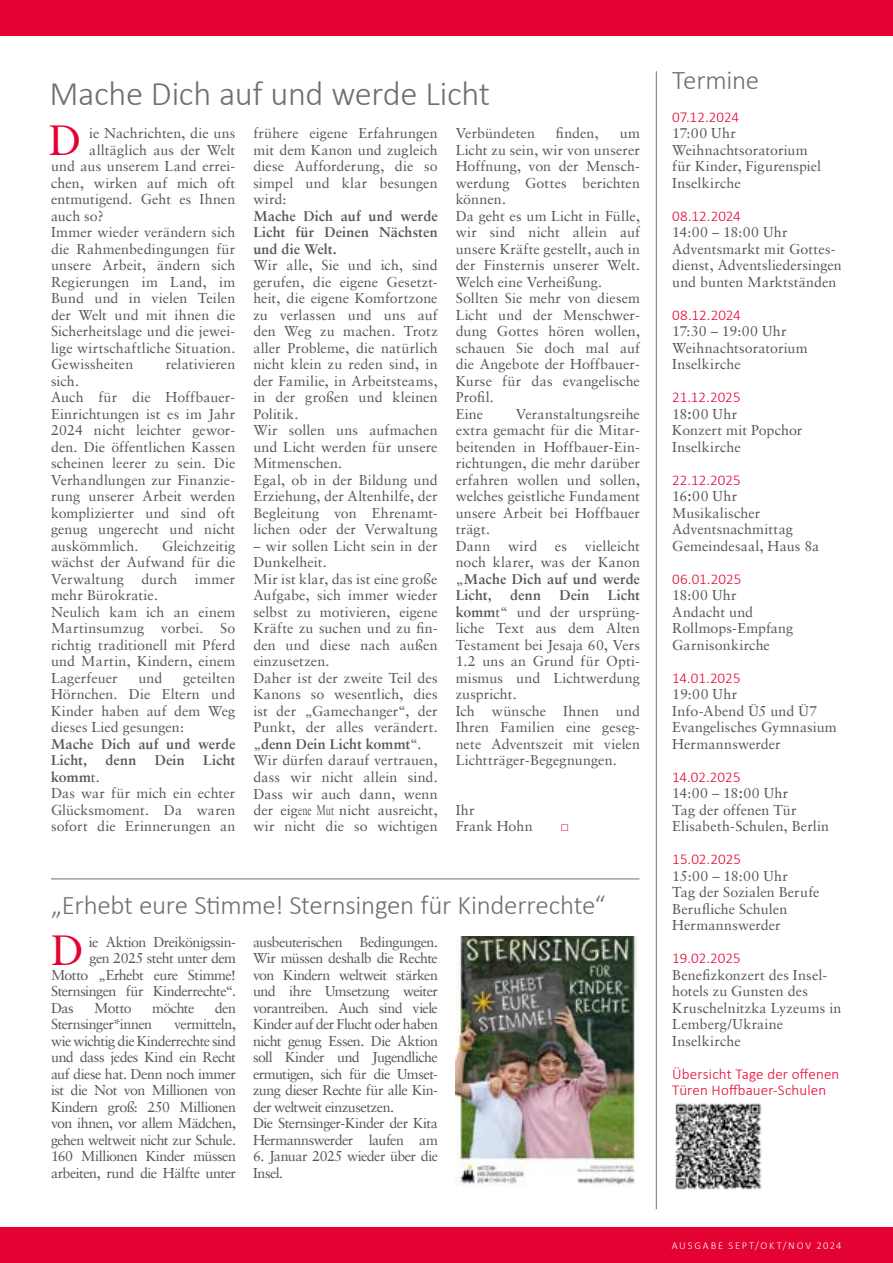
<style>
.page{position:relative;width:893px;height:1263px;background:#fff}
.page>*{position:absolute;margin:0;border:0;box-sizing:border-box;transform-origin:0 0}
.t1{font:42px "Sabon LT";color:#e40233}
.t2{font:300 34.5px "Calibri";letter-spacing:-.01em;color:#706f6f}
.t3{font:300 27px "Calibri";letter-spacing:-.01em;color:#706f6f}
.t4{font:300 15px/16.5px "Calibri";letter-spacing:.005em;color:#e40233}
.t5{font:14.25px/16.5px "Sabon LT";letter-spacing:.005em;color:#575756}
.t6{font:14.25px/16.5px "Sabon LT";letter-spacing:-.04em;color:#575756}
.t7{font:700 14.25px/16.5px "Sabon LT";letter-spacing:.01em;color:#575756}
.t8{font:14.25px/16.5px "Sabon LT";letter-spacing:-.035em;color:#575756}
.t9{font:14.25px "Calibri";color:#e40233}
.t10{font:300 10.5px "Calibri";letter-spacing:.17em;color:#fff}
.s1{font-weight:700}
.s2{font-size:17.25px}
</style>
<div class="page">
<div style="left:0;top:1227px;width:893px;height:36px;background:#e40233"></div>
<div style="left:0;top:0;width:893px;height:36px;background:#e40233"></div>
<hr style="left:656px;top:71px;width:1px;height:1138px;background:#706f6f">
<img style="left:675px;top:1103px;width:87px;height:87px">
<hr style="left:51px;top:878px;width:588px;height:1px;background:#706f6f">
<img style="left:455px;top:937px;width:182px;height:249px">
<h2 class="t2" style="left:50px;top:72px;width:442px">Mache Dich auf und werde Licht</h2>
<h1 class="t1" style="left:49px;top:116px;width:34px">D</h1>
<p class="t5" style="left:89px;top:125px;width:148px">ie Nachrichten, die uns</p>
<p class="t5" style="left:89px;top:141px;width:148px">alltäglich aus der Welt</p>
<p class="t5" style="left:51px;top:158px;width:186px">und aus unserem Land errei-</p>
<p class="t5" style="left:51px;top:174px;width:186px">chen, wirken auf mich oft</p>
<p class="t5" style="left:51px;top:191px;width:186px">entmutigend. Geht es Ihnen</p>
<p class="t5" style="left:51px;top:207px;width:54px">auch so?</p>
<p class="t5" style="left:51px;top:224px;width:186px">Immer wieder verändern sich</p>
<p class="t5" style="left:51px;top:240px;width:186px">die Rahmenbedingungen für</p>
<p class="t5" style="left:51px;top:257px;width:186px">unsere Arbeit, ändern sich</p>
<p class="t5" style="left:51px;top:273px;width:186px">Regierungen im Land, im</p>
<p class="t5" style="left:51px;top:290px;width:186px">Bund und in vielen Teilen</p>
<p class="t5" style="left:51px;top:306px;width:186px">der Welt und mit ihnen die</p>
<p class="t5" style="left:51px;top:323px;width:186px">Sicherheitslage und die jewei-</p>
<p class="t5" style="left:51px;top:339px;width:186px">lige wirtschaftliche Situation.</p>
<p class="t5" style="left:51px;top:356px;width:84px">Gewissheiten</p>
<p class="t5" style="left:166px;top:356px;width:71px">relativieren</p>
<p class="t5" style="left:51px;top:372px;width:186px">sich.<br>Auch für die Hoffbauer-<br>Einrichtungen ist es im Jahr<br>2024 nicht leichter gewor&shy;den. Die öffentlichen Kassen scheinen leerer zu sein. Die<br>Verhandlungen zur Finanzie&shy;rung unserer Arbeit werden komplizierter und sind oft genug ungerecht und nicht auskömmlich.</p>
<p class="t5" style="left:51px;top:537px;width:186px;text-indent:111px">Gleichzeitig wächst der Aufwand für die<br>Verwaltung durch immer mehr Bürokratie.<br>Neulich kam ich an einem<br>Martinsumzug vorbei. So richtig traditionell mit Pferd und Martin, Kindern, einem<br>Lagerfeuer</p>
<p class="t5" style="left:51px;top:669px;width:186px;text-align:justify;text-indent:132px">geteilten Hörnchen. Die Eltern und Kinder haben auf dem Weg dieses Lied gesungen:</p>
<p class="t7" style="left:51px;top:735px;width:186px">Mache Dich auf und werde<br>Licht,</p>
<p class="t5" style="left:138px;top:669px;width:26px">und</p>
<p class="t7" style="left:106px;top:752px;width:32px">denn</p>
<p class="t7" style="left:155px;top:752px;width:32px">Dein</p>
<p class="t7" style="left:203px;top:752px;width:34px">Licht</p>
<p class="t5" style="left:51px;top:768px;width:186px"><span class="s1">komm</span>t.<br>Das war für mich ein echter<br>Glücksmoment. Da waren sofort die Erinnerungen an</p>
<p class="t5" style="left:253px;top:125px;width:186px;text-align:justify">frühere eigene Erfahrungen mit dem Kanon und zugleich diese Aufforderung, die so simpel und klar besungen wird:</p>
<p class="t7" style="left:253px;top:207px;width:186px;text-align:justify">Mache Dich auf und werde Licht für Deinen Nächsten und die Welt.</p>
<p class="t5" style="left:253px;top:257px;width:186px">Wir alle, Sie und ich, sind gerufen, die eigene Gesetzt&shy;heit, die eigene Komfortzone zu verlassen und uns auf den Weg zu machen. Trotz aller Probleme, die natürlich nicht klein zu reden sind, in der Familie, in Arbeitsteams, in der großen und kleinen<br>Politik.<br>Wir sollen uns aufmachen und Licht werden für unsere<br>Mitmenschen.<br>Egal, ob in der Bildung und<br>Erziehung, der Altenhilfe, der<br>Begleitung von Ehrenamt&shy;lichen oder der Verwaltung</p>
<p class="t5" style="left:253px;top:538px;width:186px">– wir sollen Licht sein in der<br>Dunkelheit.<br>Mir ist klar, das ist eine große<br>Aufgabe, sich immer wieder selbst zu motivieren, eigene<br>Kräfte zu suchen und zu fin&shy;den und diese nach außen einzusetzen.<br>Daher ist der zweite Teil des<br>Kanons so wesentlich, dies ist der „Gamechanger“, der<br>Punkt, der alles verändert. „<span class="s1">denn Dein Licht kommt</span>“.<br>Wir dürfen darauf vertrauen, dass wir nicht allein sind.<br>Dass wir auch dann, wenn der eigene Mut nicht ausreicht, wir nicht die so wichtigen</p>
<p class="t5" style="left:456px;top:125px;width:81px">Verbündeten</p>
<p class="t5" style="left:556px;top:125px;width:44px">finden,</p>
<p class="t5" style="left:456px;top:125px;width:186px;text-indent:164px">um<br>Licht zu sein, wir von unserer<br>Hoffnung, von der Mensch&shy;werdung Gottes berichten können.<br>Da geht es um Licht in Fülle, wir sind nicht allein auf unsere Kräfte gestellt, auch in der Finsternis unserer Welt.<br>Welch eine Verheißung.<br>Sollten Sie mehr von diesem<br>Licht und der Menschwer&shy;dung Gottes hören wollen, schauen Sie doch mal auf die Angebote der Hoffbauer-<br>Kurse für das evangelische<br>Profil.<br>Eine</p>
<p class="t5" style="left:456px;top:405px;width:186px;text-indent:60px">Veranstaltungsreihe extra gemacht für die Mitar&shy;beitenden in Hoffbauer-Ein&shy;richtungen, die mehr darüber erfahren wollen und sollen, welches geistliche Fundament unsere Arbeit bei Hoffbauer trägt.<br>Dann wird es vielleicht noch klarer, was der Kanon „<span class="s1">Mache Dich auf und werde<br>Licht,</span></p>
<p class="t5" style="left:456px;top:587px;width:186px;text-indent:152px"><span class="s1">Licht komm</span>t“ und der ursprüng&shy;liche Text aus dem Alten<br>Testament bei Jesaja 60, Vers<br>1.2 uns an Grund für Opti&shy;mismus und Lichtwerdung zuspricht.<br>Ich wünsche Ihnen und<br>Ihren Familien eine geseg&shy;nete Adventszeit mit vielen<br>Lichtträger-Begegnungen.</p>
<p class="t5" style="left:456px;top:801px;width:79px">Ihr<br>Frank Hohn</p>
<p class="t7" style="left:510px;top:587px;width:32px">denn</p>
<p class="t7" style="left:559px;top:587px;width:32px">Dein</p>
<p class="t9" style="left:560px;top:817px;width:10px">□</p>
<h3 class="t3" style="left:51px;top:888px;width:556px">„Erhebt eure Stimme! Sternsingen für Kinderrechte“</h3>
<h1 class="t1" style="left:51px;top:925px;width:34px">D</h1>
<p class="t6" style="left:89px;top:933px;width:149px">ie Aktion Dreikönigssin-</p>
<p class="t6" style="left:253px;top:933px;width:186px">ausbeuterischen Bedingungen.<br>Wir müssen deshalb die Rechte von Kindern weltweit stärken und ihre Umsetzung weiter vorantreiben. Auch sind viele<br>Kinder auf der Flucht oder haben nicht genug Essen. Die Aktion soll Kinder und Jugendliche ermutigen, sich für die Umset&shy;zung dieser Rechte für alle Kin&shy;der weltweit einzusetzen.<br>Die Sternsinger-Kinder der Kita<br>Hermannswerder laufen am</p>
<p class="t8" style="left:253px;top:1148px;width:186px">6. Januar 2025 wieder über die<br>Insel.</p>
<p class="t6" style="left:90px;top:950px;width:148px">gen 2025 steht unter dem</p>
<p class="t6" style="left:51px;top:966px;width:186px">Motto „Erhebt eure Stimme!</p>
<p class="t8" style="left:51px;top:983px;width:186px">Sternsingen für Kinderrechte“.</p>
<p class="t5" style="left:51px;top:999px;width:24px">Das</p>
<p class="t5" style="left:94px;top:999px;width:39px">Motto</p>
<p class="t5" style="left:152px;top:999px;width:44px">möchte</p>
<p class="t5" style="left:215px;top:999px;width:23px">den</p>
<p class="t8" style="left:51px;top:1016px;width:103px">Sternsinger*innen</p>
<p class="t5" style="left:51px;top:1016px;width:186px;text-align:justify;text-indent:123px">vermitteln, wie wichtig die Kinderrechte sind und dass jedes Kind ein Recht auf diese hat. Denn noch immer ist die Not von Millionen von Kindern groß: 250 Millionen von ihnen, vor allem Mädchen, gehen weltweit nicht zur Schule.<br>160 Millionen Kinder müssen arbeiten, rund die Hälfte unter</p>
<h3 class="t3" style="left:672px;top:63px;width:89px">Termine</h3>
<p class="t4" style="left:672px;top:108px;width:68px">07.12.2024</p>
<p class="t5" style="left:672px;top:125px;width:150px">17:00 Uhr<br>Weihnachtsoratorium für Kinder, Figurenspiel<br>Inselkirche</p>
<p class="t4" style="left:672px;top:207px;width:70px">08.12.2024</p>
<p class="t5" style="left:672px;top:224px;width:171px">14:00 – 18:00 Uhr<br>Adventsmarkt mit Gottes&shy;dienst, Adventsliedersingen und bunten Marktständen</p>
<p class="t4" style="left:672px;top:306px;width:70px">08.12.2024</p>
<p class="t5" style="left:672px;top:323px;width:137px">17:30 – 19:00 Uhr<br>Weihnachtsoratorium<br>Inselkirche</p>
<p class="t4" style="left:672px;top:389px;width:70px">21.12.2025</p>
<p class="t5" style="left:672px;top:405px;width:132px">18<span class="s2">:</span>00 Uhr<br>Konzert mit Popchor<br>Inselkirche</p>
<p class="t4" style="left:672px;top:471px;width:70px">22.12.2025</p>
<p class="t5" style="left:672px;top:488px;width:149px">16<span class="s2">:</span>00 Uhr<br>Musikalischer<br>Adventsnachmittag<br>Gemeindesaal, Haus 8a</p>
<p class="t4" style="left:672px;top:570px;width:71px">06.01.2025</p>
<p class="t5" style="left:672px;top:587px;width:123px">18:00 Uhr<br>Andacht und<br>Rollmops-Empfang<br>Garnisonkirche</p>
<p class="t4" style="left:672px;top:669px;width:70px">14.01.2025</p>
<p class="t5" style="left:672px;top:686px;width:166px">19:00 Uhr<br>Info-Abend Ü5 und Ü7<br>Evangelisches Gymnasium<br>Hermannswerder</p>
<p class="t4" style="left:672px;top:768px;width:70px">14.02.2025</p>
<p class="t5" style="left:672px;top:785px;width:159px">14:00 – 18<span class="s2">:</span>00 Uhr<br>Tag der offenen Tür<br>Elisabeth-Schulen, Berlin</p>
<p class="t4" style="left:672px;top:851px;width:70px">15.02.2025</p>
<p class="t5" style="left:672px;top:867px;width:149px">15:00 – 18:00 Uhr<br>Tag der Sozialen Berufe<br>Berufliche Schulen<br>Hermannswerder</p>
<p class="t4" style="left:672px;top:950px;width:70px">19.02.2025</p>
<p class="t5" style="left:672px;top:966px;width:171px">Benefizkonzert des Insel&shy;hotels zu Gunsten des<br>Kruschelnitzka Lyzeums in<br>Lemberg/Ukraine<br>Inselkirche</p>
<p class="t4" style="left:672px;top:1065px;width:169px">Übersicht Tage der offenen<br>Türen Hoffbauer-Schulen</p>
<p class="t10" style="left:672px;top:1239px;width:171px">AUSGABE SEPT/OKT/NOV 2024</p>
</div>
